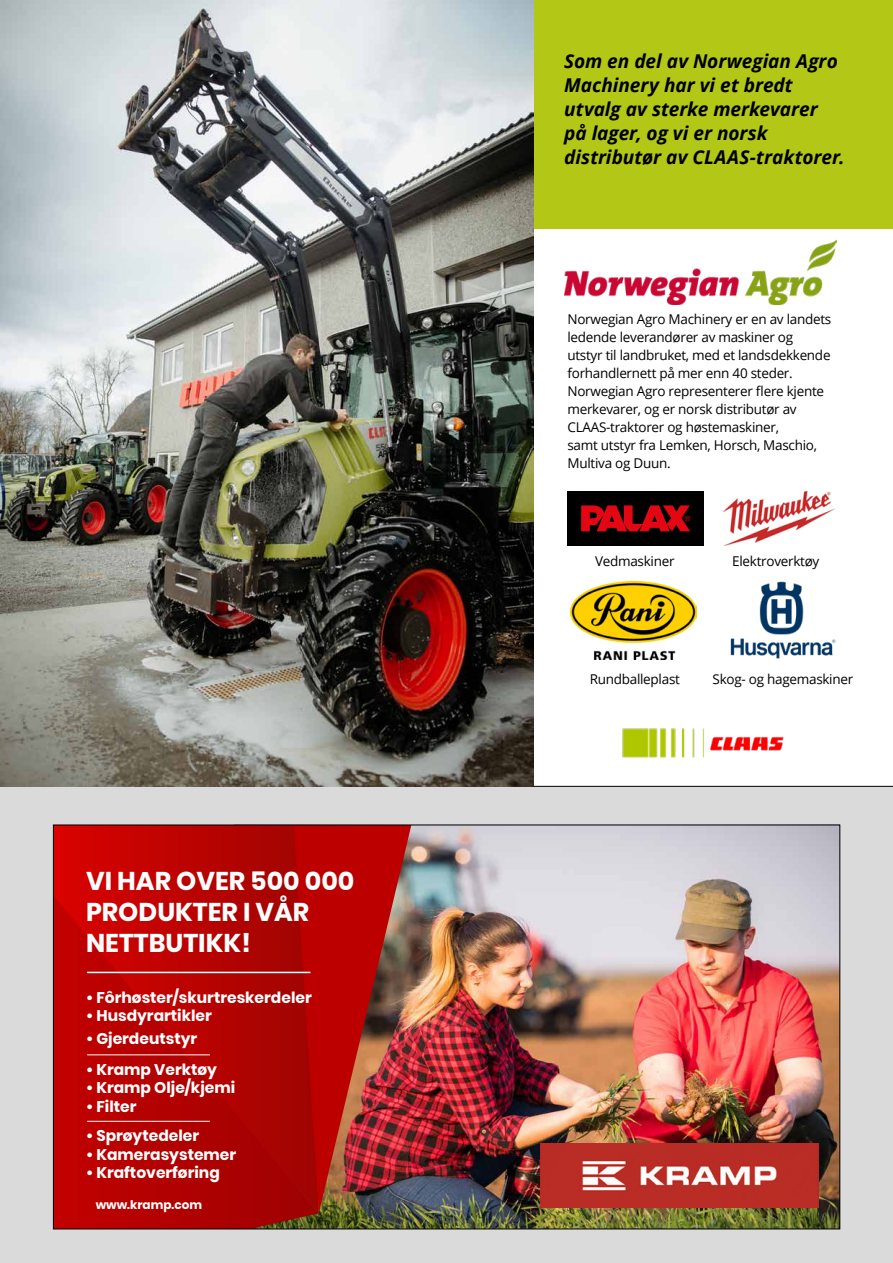
<style>
.page{position:relative;width:893px;height:1263px;background:#fff}
.page>*{position:absolute;margin:0;border:0;box-sizing:border-box;transform-origin:0 0}
.t1{font:700 25.65px/30.8px "Poppins";color:#fff}
.t2{font:italic 700 19.05px/24px "Open Sans";color:#000}
.t3{font:700 15.45px "Poppins";color:#fff}
.t4{font:13.5px/18px "Open Sans";letter-spacing:-.02em;color:#000}
.t5{font:700 12px "Poppins";color:#fff}
</style>
<div class="page">
<img style="left:730px;top:581px;width:106px;height:78px">
<div style="left:0;top:787px;width:893px;height:476px;background:#dadada"></div>
<img style="left:319px;top:827px;width:519px;height:400px">
<svg style="left:55px;top:827px;width:239px;height:69px;background:#be0200"></svg>
<img style="left:294px;top:827px;width:117px;height:386px">
<svg style="left:55px;top:896px;width:264px;height:331px;background:#b40201"></svg>
<hr style="left:87px;top:1054px;width:123px;height:1px;background:#fff">
<hr style="left:87px;top:1121px;width:123px;height:1px;background:#fff">
<hr style="left:87px;top:972px;width:223px;height:1px;background:#fff">
<img style="left:541px;top:1143px;width:278px;height:65px">
<div style="left:531px;top:0;width:362px;height:228px;background:#b2c716"></div>
<hr style="left:0;top:786px;width:893px;height:1px;background:#000">
<img style="left:723px;top:491px;width:112px;height:54px">
<img style="left:564px;top:240px;width:273px;height:65px">
<div style="left:567px;top:491px;width:137px;height:55px;background:#000"></div>
<svg style="left:581px;top:505px;width:109px;height:26px"></svg>
<img style="left:570px;top:581px;width:126px;height:78px">
<img style="left:599px;top:728px;width:208px;height:59px">
<img style="left:0;top:0;width:533px;height:786px">
<h1 class="t1" style="left:86px;top:866px;width:270px">VI HAR OVER 500 000<br>PRODUKTER I VÅR<br>NETTBUTIKK!</h1>
<p class="t3" style="left:86px;top:988px;width:227px">• Fôrhøster/skurtreskerdeler</p>
<p class="t3" style="left:86px;top:1007px;width:127px">• Husdyrartikler</p>
<p class="t3" style="left:86px;top:1029px;width:113px">• Gjerdeutstyr</p>
<p class="t3" style="left:86px;top:1060px;width:132px">• Kramp Verktøy</p>
<p class="t3" style="left:86px;top:1079px;width:151px">• Kramp Olje/kjemi</p>
<p class="t3" style="left:86px;top:1097px;width:52px">• Filter</p>
<p class="t3" style="left:86px;top:1127px;width:115px">• Sprøytedeler</p>
<p class="t3" style="left:86px;top:1145px;width:152px">• Kamerasystemer</p>
<p class="t3" style="left:86px;top:1164px;width:135px">• Kraftoverføring</p>
<p class="t5" style="left:96px;top:1198px;width:108px">www.kramp.com</p>
<h2 class="t2" style="left:564px;top:48px;width:282px">Som en del av Norwegian Agro<br>Machinery har vi et bredt utvalg av sterke merkevarer på lager, og vi er norsk distributør av CLAAS-traktorer.</h2>
<p class="t4" style="left:567px;top:310px;width:265px">Norwegian Agro Machinery er en av landets ledende leverandører av maskiner og utstyr til landbruket, med et landsdekkende forhandlernett på mer enn 40 steder.<br>Norwegian Agro representerer flere kjente merkevarer, og er norsk distributør av CLAAS-traktorer og høstemaskiner,<br>samt utstyr fra Lemken, Horsch, Maschio, Multiva og Duun.</p>
<p class="t4" style="left:595px;top:552px;width:81px">Vedmaskiner</p>
<p class="t4" style="left:732px;top:552px;width:89px">Elektroverktøy</p>
<p class="t4" style="left:590px;top:670px;width:92px">Rundballeplast</p>
<p class="t4" style="left:713px;top:670px;width:142px">Skog- og hagemaskiner</p>
</div>
